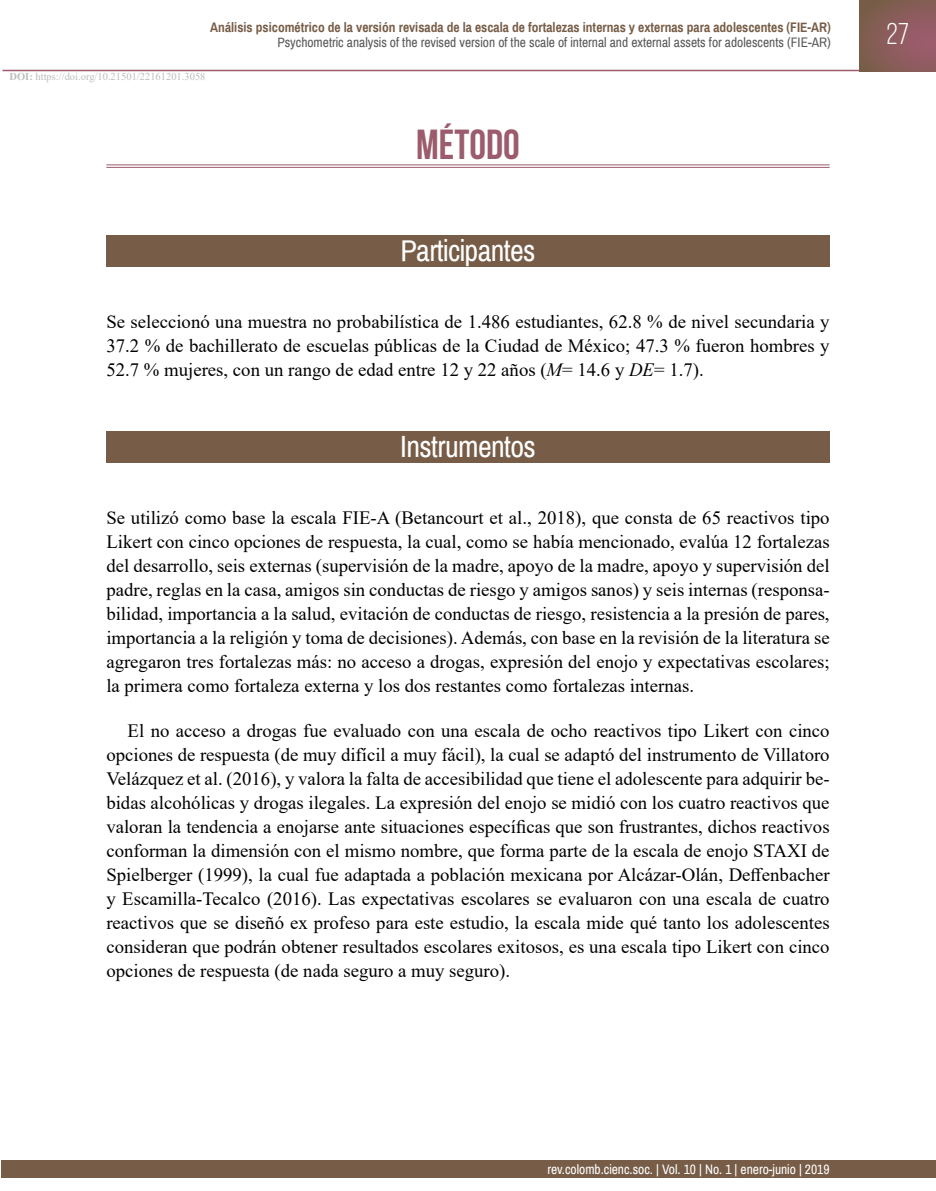
<style>
.page{position:relative;width:936px;height:1191px;background:#fff}
.page>*{position:absolute;margin:0;border:0;box-sizing:border-box;transform-origin:0 0}
.t1{font:700 42px "Bebas Neue";color:#9c5c6d}
.t2{font:30px "Archivo Narrow";letter-spacing:-.02em;color:#fff}
.t3{font:30px "Bebas Neue";color:#fff}
.t4{font:18.75px/24px "Times New Roman";color:#000;text-align:justify}
.t5{font:700 13.5px "Archivo Narrow";color:#775d47}
.t6{font:13.5px "Archivo Narrow";color:#58585a}
.t7{font:13.5px "Archivo Narrow";color:#fff}
.t8{font:10.5px "Times New Roman";color:#bbbdbe}
.s1{font-weight:700}
.s2{font-style:italic}
</style>
<div class="page">
<div style="left:2px;top:1160px;width:933px;height:18px;background:#775d47"></div>
<hr style="left:3px;top:70px;width:856px;height:1px;background:#9c5c6d">
<div style="left:859px;top:0;width:76px;height:71px;background:linear-gradient(to right,#7c5d4c,#975c68)"></div>
<hr style="left:106px;top:165px;width:723px;height:1px;background:#9c5c6d">
<hr style="left:106px;top:167px;width:723px;height:1px;background:#9c5c6d">
<div style="left:106px;top:235px;width:723px;height:32px;background:#775d47"></div>
<div style="left:106px;top:431px;width:723px;height:31px;background:#775d47"></div>
<p class="t5" style="left:210px;top:19px;width:622px">Análisis psicométrico de la versión revisada de la escala de fortalezas internas y externas para adolescentes (FIE-AR)</p>
<p class="t6" style="left:277px;top:34px;width:555px">Psychometric analysis of the revised version of the scale of internal and external assets for adolescents (FIE-AR)</p>
<p class="t8" style="left:10px;top:69px;width:197px"><span class="s1">DOI:</span> https://doi.org/10.21501/22161201.3058</p>
<h1 class="t1" style="left:416px;top:122px;width:105px">MÉTODO</h1>
<h2 class="t2" style="left:400px;top:233px;width:136px">Participantes</h2>
<p class="t4" style="left:106px;top:309px;width:724px">Se seleccionó una muestra no probabilística de 1.486 estudiantes, 62.8 % de nivel secundaria y 37.2 % de bachillerato de escuelas públicas de la Ciudad de México; 47.3 % fueron hombres y 52.7 % mujeres, con un rango de edad entre 12 y 22 años (<span class="s2">M</span>= 14.6 y <span class="s2">DE</span>= 1.7).</p>
<h2 class="t2" style="left:400px;top:428px;width:137px">Instrumentos</h2>
<p class="t4" style="left:106px;top:505px;width:724px">Se utilizó como base la escala FIE-A (Betancourt et al., 2018), que consta de 65 reactivos tipo Likert con cinco opciones de respuesta, la cual, como se había mencionado, evalúa 12 fortalezas del desarrollo, seis externas (supervisión de la madre, apoyo de la madre, apoyo y supervisión del padre, reglas en la casa, amigos sin conductas de riesgo y amigos sanos) y seis internas (responsa&shy;bilidad, importancia a la salud, evitación de conductas de riesgo, resistencia a la presión de pares, importancia a la religión y toma de decisiones). Además, con base en la revisión de la literatura se agregaron tres fortalezas más: no acceso a drogas, expresión del enojo y expectativas escolares; la primera como fortaleza externa y los dos restantes como fortalezas internas.</p>
<p class="t4" style="left:106px;top:718px;width:724px;text-indent:21px">El no acceso a drogas fue evaluado con una escala de ocho reactivos tipo Likert con cinco opciones de respuesta (de muy difícil a muy fácil), la cual se adaptó del instrumento de Villatoro Velázquez et al. (2016), y valora la falta de accesibilidad que tiene el adolescente para adquirir be&shy;bidas alcohólicas y drogas ilegales. La expresión del enojo se midió con los cuatro reactivos que valoran la tendencia a enojarse ante situaciones específicas que son frustrantes, dichos reactivos conforman la dimensión con el mismo nombre, que forma parte de la escala de enojo STAXI de Spielberger (1999), la cual fue adaptada a población mexicana por Alcázar-Olán, Deffenbacher y Escamilla-Tecalco (2016). Las expectativas escolares se evaluaron con una escala de cuatro reactivos que se diseñó ex profeso para este estudio, la escala mide qué tanto los adolescentes consideran que podrán obtener resultados escolares exitosos, es una escala tipo Likert con cinco opciones de respuesta (de nada seguro a muy seguro).</p>
<h2 class="t3" style="left:886px;top:18px;width:24px">27</h2>
<p class="t7" style="left:547px;top:1160px;width:284px">rev.colomb.cienc.soc. | Vol. 10 | No. 1 | enero-junio | 2019</p>
</div>
